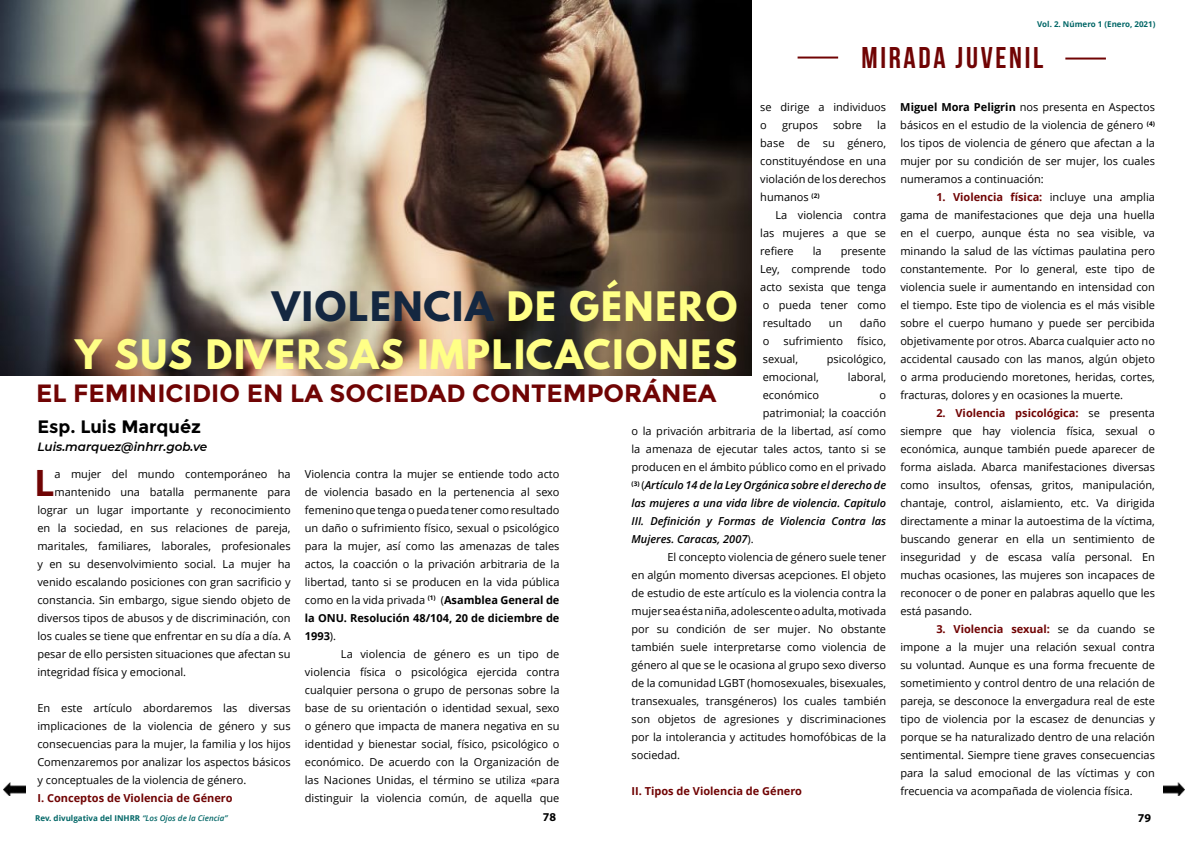
<style>
.page{position:relative;width:1191px;height:842px;background:#fff}
.page>*{position:absolute;margin:0;border:0;box-sizing:border-box;transform-origin:0 0}
.t1{font:700 36.2px "Open Sans";color:#700404}
.t2{font:700 36px/48px "League Spartan";letter-spacing:.05em;color:#ffff86;text-align:right}
.t3{font:700 30px "Bebas Neue";letter-spacing:.09em;color:#700404}
.t4{font:700 25px "Montserrat";color:#700404}
.t5{font:700 18px "Montserrat";color:#000}
.t6{font:italic 600 12px "Montserrat";color:#000}
.t7{font:700 12px "Myriad Pro";color:#000}
.t8{font:11px/18px "Open Sans";color:#000;text-align:justify}
.t9{font:italic 600 11px "Open Sans";color:#000}
.t10{font:700 11px "Open Sans";color:#700404}
.t11{font:700 8px "Open Sans";color:#066}
.s1{color:#142740}
.s2{font-weight:400;font-style:normal}
.s3{font-weight:700}
.s4{font-weight:700;color:#700404}
.s5{font-weight:600;font-style:italic}
</style>
<div class="page">
<img style="left:0;top:0;width:751px;height:376px">
<hr style="left:797px;top:57px;width:41px;height:2px;background:#700404">
<hr style="left:1065px;top:58px;width:41px;height:2px;background:#700404">
<img style="left:1163px;top:782px;width:21px;height:14px">
<img style="left:4px;top:782px;width:21px;height:14px">
<p class="t11" style="left:1037px;top:21px;width:120px">Vol. 2. Número 1 (Enero, 2021)</p>
<h3 class="t3" style="left:861px;top:40px;width:183px">MIRADA JUVENIL</h3>
<p class="t8" style="left:760px;top:99px;width:127px">se dirige a individuos o</p>
<p class="t8" style="left:760px;top:116px;width:127px;text-indent:117px">la base de su género, constituyéndose en una violación de los derechos humanos <sup>(2)</sup></p>
<p class="t8" style="left:760px;top:207px;width:127px;text-indent:15px">La violencia contra las mujeres a que se refiere</p>
<p class="t8" style="left:782px;top:116px;width:37px">grupos</p>
<p class="t8" style="left:833px;top:116px;width:31px">sobre</p>
<p class="t8" style="left:813px;top:242px;width:10px">la</p>
<p class="t8" style="left:760px;top:242px;width:127px;text-indent:80px">presente Ley, comprende todo acto sexista que tenga o pueda tener como resultado</p>
<h2 class="t2" style="left:75px;top:284px;width:663px"><span class="s1">VIOLENCIA</span> DE GÉNERO<br>Y SUS DIVERSAS IMPLICACIONES</h2>
<h3 class="t4" style="left:36px;top:378px;width:682px">EL FEMINICIDIO EN LA SOCIEDAD CONTEMPORÁNEA</h3>
<p class="t8" style="left:829px;top:315px;width:15px">un</p>
<p class="t8" style="left:860px;top:315px;width:28px">daño</p>
<p class="t8" style="left:763px;top:333px;width:8px">o</p>
<p class="t8" style="left:783px;top:333px;width:61px">sufrimiento</p>
<p class="t8" style="left:857px;top:333px;width:31px">físico,</p>
<p class="t8" style="left:763px;top:350px;width:37px">sexual,</p>
<p class="t8" style="left:826px;top:350px;width:61px">psicológico,</p>
<p class="t8" style="left:763px;top:368px;width:58px">emocional,</p>
<p class="t8" style="left:848px;top:368px;width:40px">laboral,</p>
<p class="t8" style="left:763px;top:387px;width:58px">económico</p>
<p class="t8" style="left:879px;top:387px;width:8px">o</p>
<p class="t8" style="left:763px;top:404px;width:125px">patrimonial; la coacción</p>
<p class="t8" style="left:631px;top:422px;width:256px">o la privación arbitraria de la libertad, así como</p>
<p class="t8" style="left:631px;top:441px;width:256px">la amenaza de ejecutar tales actos, tanto si se</p>
<p class="t8" style="left:631px;top:458px;width:256px">producen en el ámbito público como en el privado</p>
<p class="t9" style="left:631px;top:481px;width:256px"><sup>(3)</sup> <span class="s2">(</span>Artículo 14 de la Ley Orgánica sobre el derecho de</p>
<p class="t9" style="left:631px;top:496px;width:256px">las mujeres a una vida libre de violencia. Capitulo</p>
<p class="t9" style="left:631px;top:514px;width:256px">III. Definición y Formas de Violencia Contra las</p>
<p class="t9" style="left:631px;top:532px;width:124px">Mujeres. Caracas, 2007<span class="s2">).</span></p>
<p class="t8" style="left:667px;top:548px;width:220px">El concepto violencia de género suele tener</p>
<p class="t8" style="left:631px;top:566px;width:256px">en algún momento diversas acepciones. El objeto</p>
<p class="t8" style="left:631px;top:585px;width:256px">de estudio de este artículo es la violencia contra la</p>
<p class="t8" style="left:631px;top:603px;width:256px">mujer sea ésta niña, adolescente o adulta, motivada</p>
<p class="t8" style="left:631px;top:620px;width:256px">por su condición de ser mujer. No obstante</p>
<p class="t8" style="left:631px;top:638px;width:256px">también suele interpretarse como violencia de</p>
<p class="t8" style="left:631px;top:656px;width:256px">género al que se le ocasiona al grupo sexo diverso</p>
<p class="t8" style="left:631px;top:674px;width:256px">de la comunidad LGBT (homosexuales, bisexuales,</p>
<p class="t8" style="left:631px;top:692px;width:256px">transexuales, transgéneros) los cuales también</p>
<p class="t8" style="left:631px;top:710px;width:256px">son objetos de agresiones y discriminaciones</p>
<p class="t8" style="left:631px;top:728px;width:256px">por la intolerancia y actitudes homofóbicas de la</p>
<p class="t8" style="left:631px;top:747px;width:50px">sociedad.</p>
<p class="t10" style="left:631px;top:787px;width:172px">II. Tipos de Violencia de Género</p>
<h3 class="t5" style="left:37px;top:416px;width:165px">Esp. Luis Marquéz</h3>
<p class="t6" style="left:37px;top:442px;width:171px">Luis.marquez@inhrr.gob.ve</p>
<h1 class="t1" style="left:34px;top:468px;width:22px">L</h1>
<p class="t8" style="left:55px;top:464px;width:237px">a mujer del mundo contemporáneo ha</p>
<p class="t8" style="left:305px;top:466px;width:256px">Violencia contra la mujer se entiende todo acto de violencia basado en la pertenencia al sexo femenino que tenga o pueda tener como resultado un daño o sufrimiento físico, sexual o psicológico para la mujer, así como las amenazas de tales actos, la coacción o la privación arbitraria de la libertad, tanto si se producen en la vida pública como en la vida privada <sup>(1)</sup> (<span class="s3">Asamblea General de la ONU. Resolución 48/104, 20 de diciembre de 1993</span>).</p>
<p class="t8" style="left:305px;top:644px;width:256px;text-indent:36px">La violencia de género es un tipo de violencia física o psicológica ejercida contra cualquier persona o grupo de personas sobre la base de su orientación o identidad sexual, sexo o género que impacta de manera negativa en su identidad y bienestar social, físico, psicológico o económico. De acuerdo con la Organización de las Naciones Unidas, el término se utiliza «para distinguir la violencia común, de aquella que</p>
<p class="t8" style="left:55px;top:482px;width:237px">mantenido una batalla permanente para</p>
<p class="t8" style="left:37px;top:500px;width:255px">lograr un lugar importante y reconocimiento</p>
<p class="t8" style="left:37px;top:518px;width:255px">en la sociedad, en sus relaciones de pareja,</p>
<p class="t8" style="left:37px;top:536px;width:255px">maritales, familiares, laborales, profesionales</p>
<p class="t8" style="left:37px;top:554px;width:255px">y en su desenvolvimiento social. La mujer ha</p>
<p class="t8" style="left:37px;top:572px;width:255px">venido escalando posiciones con gran sacrificio y</p>
<p class="t8" style="left:37px;top:590px;width:255px">constancia. Sin embargo, sigue siendo objeto de</p>
<p class="t8" style="left:37px;top:608px;width:255px">diversos tipos de abusos y de discriminación, con</p>
<p class="t8" style="left:37px;top:626px;width:255px">los cuales se tiene que enfrentar en su día a día. A</p>
<p class="t8" style="left:37px;top:644px;width:255px">pesar de ello persisten situaciones que afectan su</p>
<p class="t8" style="left:37px;top:662px;width:150px">integridad física y emocional.</p>
<p class="t8" style="left:37px;top:698px;width:255px">En este artículo abordaremos las diversas implicaciones de la violencia de género y sus consecuencias para la mujer, la familia y los hijos Comenzaremos por analizar los aspectos básicos y conceptuales de la violencia de género.</p>
<p class="t10" style="left:37px;top:793px;width:197px">I. Conceptos de Violencia de Género</p>
<p class="t8" style="left:900px;top:98px;width:256px"><span class="s3">Miguel Mora Peligrin</span> nos presenta en Aspectos básicos en el estudio de la violencia de género <sup>(4) </sup>los tipos de violencia de género que afectan a la mujer por su condición de ser mujer, los cuales numeramos a continuación:</p>
<p class="t8" style="left:900px;top:188px;width:256px;text-indent:36px"><span class="s4">1. Violencia física:</span> incluye una amplia gama de manifestaciones que deja una huella en el cuerpo, aunque ésta no sea visible, va minando la salud de las víctimas paulatina pero constantemente. Por lo general, este tipo de violencia suele ir aumentando en intensidad con el tiempo. Este tipo de violencia es el más visible sobre el cuerpo humano y puede ser percibida objetivamente por otros. Abarca cualquier acto no accidental causado con las manos, algún objeto o arma produciendo moretones, heridas, cortes, fracturas, dolores y en ocasiones la muerte.</p>
<p class="t8" style="left:900px;top:404px;width:256px;text-indent:36px"><span class="s4">2. Violencia psicológica:</span> se presenta siempre que hay violencia física, sexual o económica, aunque también puede aparecer de forma aislada. Abarca manifestaciones diversas como insultos, ofensas, gritos, manipulación, chantaje, control, aislamiento, etc. Va dirigida directamente a minar la autoestima de la víctima, buscando generar en ella un sentimiento de inseguridad y de escasa valía personal. En muchas ocasiones, las mujeres son incapaces de reconocer o de poner en palabras aquello que les está pasando.</p>
<p class="t8" style="left:900px;top:621px;width:256px;text-indent:36px"><span class="s4">3. Violencia sexual:</span> se da cuando se impone a la mujer una relación sexual contra su voluntad. Aunque es una forma frecuente de sometimiento y control dentro de una relación de pareja, se desconoce la envergadura real de este tipo de violencia por la escasez de denuncias y porque se ha naturalizado dentro de una relación sentimental. Siempre tiene graves consecuencias para la salud emocional de las víctimas y con frecuencia va acompañada de violencia física.</p>
<p class="t11" style="left:35px;top:814px;width:194px">Rev. divulgativa del INHRR <span class="s5">“Los Ojos de la Ciencia”</span></p>
<p class="t7" style="left:543px;top:810px;width:15px">78</p>
<p class="t7" style="left:1137px;top:811px;width:15px">79</p>
</div>
